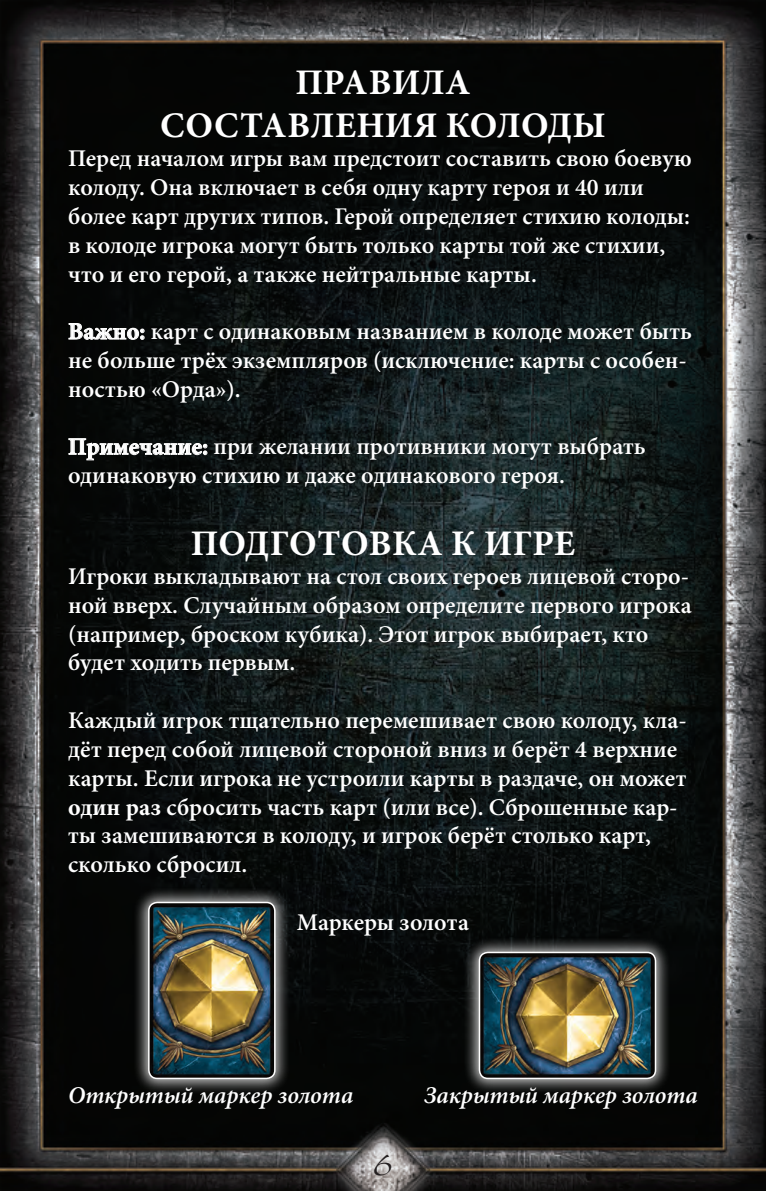
<style>
.page{position:relative;width:766px;height:1191px;background:#fff}
.page>*{position:absolute;margin:0;border:0;box-sizing:border-box;transform-origin:0 0}
.t1{font:700 36px/43.2px "Minion Pro";letter-spacing:.01em;color:#fff;text-align:center}
.t2{font:36px "Present Script cyr";color:#231f20}
.t3{font:600 24px/28.8px "Minion Pro";color:#fff}
.t4{font:italic 600 24px "Minion Pro";letter-spacing:-.005em;color:#fff}
.s1{font-weight:700}
</style>
<div class="page">
<img style="left:0;top:0;width:765px;height:1191px">
<svg style="left:68px;top:323px;width:76px;height:17px"></svg>
<svg style="left:68px;top:438px;width:139px;height:22px;background:#464848"></svg>
<div style="left:133px;top:886px;width:157px;height:208px;background:#fff;opacity:.75"></div>
<img style="left:149px;top:902px;width:126px;height:176px">
<div style="left:148px;top:901px;width:127px;height:178px;border:2px solid #fff;border-radius:8px"></div>
<div style="left:463px;top:936px;width:208px;height:158px;background:#fff;opacity:.75"></div>
<img style="left:479px;top:952px;width:176px;height:126px">
<div style="left:478px;top:951px;width:178px;height:128px;border:2px solid #fff;border-radius:8px"></div>
<p class="t1" style="left:160px;top:61px;width:447px">ПРАВИЛА<br>СОСТАВЛЕНИЯ КОЛОДЫ</p>
<p class="t3" style="left:68px;top:144px;width:625px">Перед началом игры вам предстоит составить свою боевую колоду. Она включает в себя одну карту героя и 40 или более карт других типов. Герой определяет стихию колоды: в колоде игрока могут быть только карты той же стихии, что и его герой, а также нейтральные карты.</p>
<p class="t3" style="left:68px;top:317px;width:625px"><span class="s1">Важно:</span> карт с одинаковым названием в колоде может быть не больше трёх экземпляров (исключение: карты с особен&shy;ностью «Орда»).</p>
<p class="t3" style="left:68px;top:432px;width:579px"><span class="s1">Примечание:</span> при желании противники могут выбрать одинаковую стихию и даже одинакового героя.</p>
<p class="t1" style="left:191px;top:521px;width:386px">ПОДГОТОВКА К ИГРЕ</p>
<p class="t3" style="left:68px;top:562px;width:625px">Игроки выкладывают на стол своих героев лицевой сторо&shy;ной вверх. Случайным образом определите первого игрока (например, броском кубика). Этот игрок выбирает, кто будет ходить первым.</p>
<p class="t3" style="left:68px;top:706px;width:620px">Каждый игрок тщательно перемешивает свою колоду, кла&shy;дёт перед собой лицевой стороной вниз и берёт 4 верхние карты. Если игрока не устроили карты в раздаче, он может <span class="s1">один раз</span> сбросить часть карт (или все). Сброшенные кар&shy;ты замешиваются в колоду, и игрок берёт столько карт, сколько сбросил.</p>
<p class="t3" style="left:297px;top:907px;width:173px">Маркеры золота</p>
<p class="t4" style="left:68px;top:1078px;width:287px">Открытый маркер золота</p>
<p class="t4" style="left:424px;top:1078px;width:275px">Закрытый маркер золота</p>
<h1 class="t2" style="left:373px;top:1146px;width:22px">6</h1>
</div>
